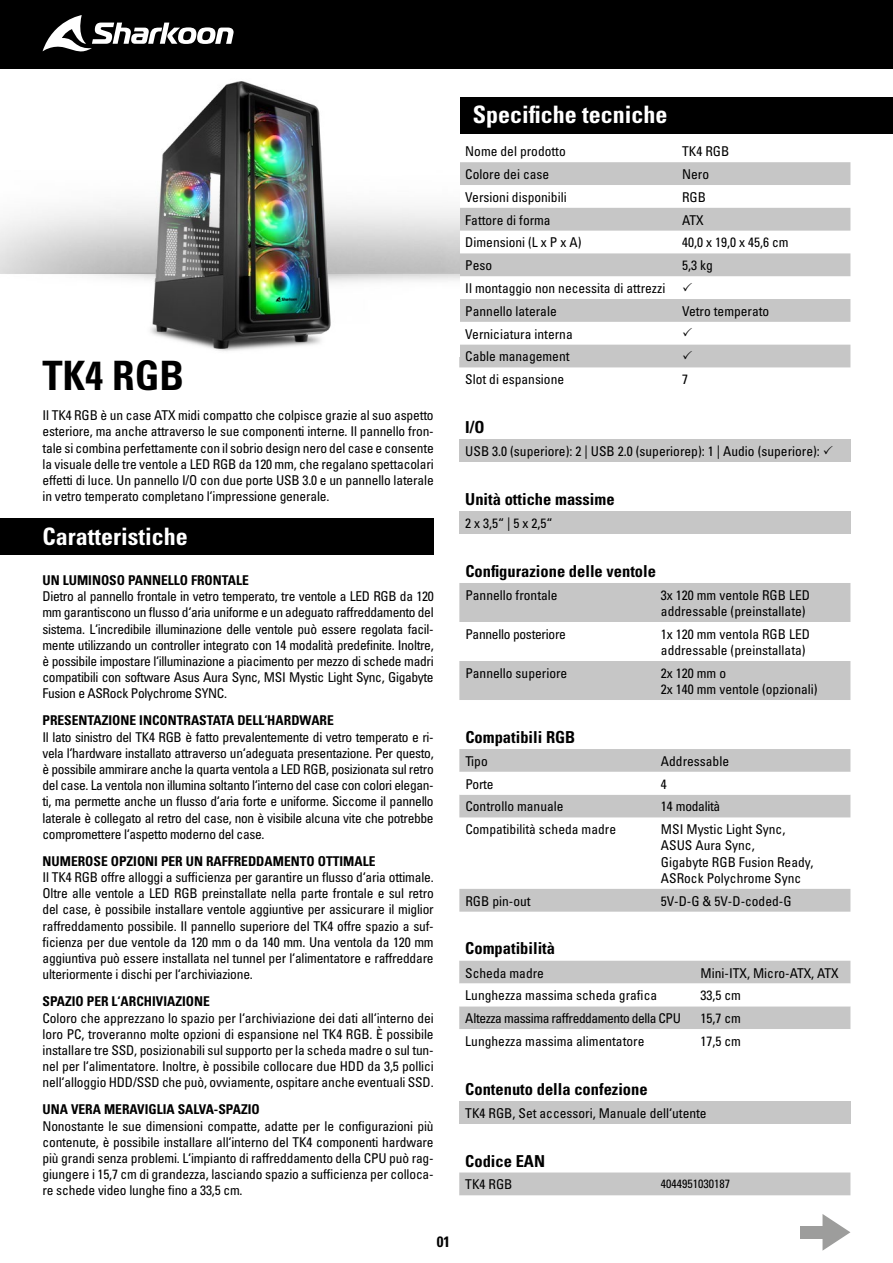
<style>
.page{position:relative;width:893px;height:1263px;background:#fff}
.page>*{position:absolute;margin:0;border:0;box-sizing:border-box;transform-origin:0 0}
.t1{font:40.5px "Univers LTCYR 67 Bold Cond";color:#000}
.t2{font:24px "Univers LTCYR 67 Bold Cond";color:#fff}
.t3{font:16.5px "Univers LTCYR 67 Bold Cond";color:#000}
.t4{font:15px "Univers LTCYR 67 Bold Cond";color:#000}
.t5{font:condensed 13.5px/16.2px "Univers LTCYR 57";color:#000}
.t6{font:13.5px "Univers LTCYR 67 Bold Cond";color:#000}
.t7{font:condensed 13.5px "Univers LTCYR 57";letter-spacing:-.035em;color:#000}
.t8{font:condensed 13.5px "Univers LTCYR 57";letter-spacing:-.02em;color:#000}
.t9{font:condensed 12px "Univers LTCYR 57";color:#000}
</style>
<div class="page">
<div style="left:0;top:0;width:893px;height:69px;background:#000"></div>
<svg style="left:43px;top:15px;width:191px;height:37px"></svg>
<div style="left:0;top:518px;width:434px;height:37px;background:#000"></div>
<div style="left:459px;top:583px;width:391px;height:117px;background:#c6c6c6"></div>
<svg style="left:459px;top:622px;width:391px;height:39px"></svg>
<div style="left:459px;top:439px;width:391px;height:23px;background:#c6c6c6"></div>
<div style="left:459px;top:511px;width:391px;height:23px;background:#c6c6c6"></div>
<div style="left:459px;top:1101px;width:391px;height:23px;background:#c6c6c6"></div>
<div style="left:459px;top:97px;width:434px;height:37px;background:#000"></div>
<svg style="left:459px;top:162px;width:391px;height:205px;fill:#c6c6c6"></svg>
<svg style="left:822px;top:1214px;width:28px;height:37px"></svg>
<div style="left:800px;top:1226px;width:25px;height:12px;background:#9d9d9c"></div>
<svg style="left:459px;top:749px;width:391px;height:163px"></svg>
<svg style="left:459px;top:772px;width:391px;height:23px"></svg>
<svg style="left:459px;top:961px;width:391px;height:68px"></svg>
<img style="left:0;top:81px;width:459px;height:270px">
<div style="left:459px;top:1172px;width:391px;height:23px;background:#c6c6c6"></div>
<svg style="left:683px;top:282px;width:9px;height:9px"></svg>
<svg style="left:683px;top:328px;width:9px;height:8px"></svg>
<svg style="left:683px;top:351px;width:9px;height:8px"></svg>
<h1 class="t1" style="left:43px;top:351px;width:143px">TK4 RGB</h1>
<p class="t5" style="left:43px;top:407px;width:393px;text-align:justify">Il TK4 RGB è un case ATX midi compatto che colpisce grazie al suo aspetto esteriore, ma anche attraverso le sue componenti interne. Il pannello fron&shy;tale si combina perfettamente con il sobrio design nero del case e consente la visuale delle tre ventole a LED RGB da 120 mm, che regalano spettacolari effetti di luce. Un pannello I/O con due porte USB 3.0 e un pannello laterale in vetro temperato completano l‘impressione generale.</p>
<h2 class="t2" style="left:43px;top:521px;width:147px">Caratteristiche</h2>
<p class="t6" style="left:43px;top:572px;width:208px">UN LUMINOSO PANNELLO FRONTALE</p>
<p class="t5" style="left:43px;top:588px;width:393px;text-align:justify">Dietro al pannello frontale in vetro temperato, tre ventole a LED RGB da 120 mm garantiscono un flusso d‘aria uniforme e un adeguato raffreddamento del sistema. L‘incredibile illuminazione delle ventole può essere regolata facil&shy;mente utilizzando un controller integrato con 14 modalità predefinite. Inoltre, è possibile impostare l‘illuminazione a piacimento per mezzo di schede madri compatibili con software Asus Aura Sync, MSI Mystic Light Sync, Gigabyte Fusion e ASRock Polychrome SYNC.</p>
<p class="t6" style="left:43px;top:712px;width:293px">PRESENTAZIONE INCONTRASTATA DELL‘HARDWARE</p>
<p class="t5" style="left:43px;top:728px;width:393px;text-align:justify">Il lato sinistro del TK4 RGB è fatto prevalentemente di vetro temperato e ri&shy;vela l‘hardware installato attraverso un‘adeguata presentazione. Per questo, è possibile ammirare anche la quarta ventola a LED RGB, posizionata sul retro del case. La ventola non illumina soltanto l‘interno del case con colori elegan&shy;ti, ma permette anche un flusso d‘aria forte e uniforme. Siccome il pannello laterale è collegato al retro del case, non è visibile alcuna vite che potrebbe compromettere l‘aspetto moderno del case.</p>
<p class="t6" style="left:43px;top:853px;width:335px">NUMEROSE OPZIONI PER UN RAFFREDDAMENTO OTTIMALE</p>
<p class="t5" style="left:43px;top:869px;width:393px;text-align:justify">Il TK4 RGB offre alloggi a sufficienza per garantire un flusso d‘aria ottimale.<br>Oltre alle ventole a LED RGB preinstallate nella parte frontale e sul retro del case, è possibile installare ventole aggiuntive per assicurare il miglior raffreddamento possibile. Il pannello superiore del TK4 offre spazio a suf&shy;ficienza per due ventole da 120 mm o da 140 mm. Una ventola da 120 mm aggiuntiva può essere installata nel tunnel per l‘alimentatore e raffreddare ulteriormente i dischi per l‘archiviazione.</p>
<p class="t6" style="left:43px;top:993px;width:169px">SPAZIO PER L‘ARCHIVIAZIONE</p>
<p class="t5" style="left:43px;top:1009px;width:393px;text-align:justify">Coloro che apprezzano lo spazio per l‘archiviazione dei dati all‘interno dei loro PC, troveranno molte opzioni di espansione nel TK4 RGB. È possibile installare tre SSD, posizionabili sul supporto per la scheda madre o sul tun&shy;nel per l‘alimentatore. Inoltre, è possibile collocare due HDD da 3,5 pollici nell‘alloggio HDD/SSD che può, ovviamente, ospitare anche eventuali SSD.</p>
<p class="t6" style="left:43px;top:1101px;width:219px">UNA VERA MERAVIGLIA SALVA-SPAZIO</p>
<p class="t5" style="left:43px;top:1117px;width:393px;text-align:justify">Nonostante le sue dimensioni compatte, adatte per le configurazioni più contenute, è possibile installare all‘interno del TK4 componenti hardware più grandi senza problemi. L‘impianto di raffreddamento della CPU può rag&shy;giungere i 15,7 cm di grandezza, lasciando spazio a sufficienza per colloca&shy;re schede video lunghe fino a 33,5 cm.</p>
<p class="t4" style="left:437px;top:1232px;width:15px">01</p>
<h2 class="t2" style="left:473px;top:100px;width:196px">Specifiche tecniche</h2>
<p class="t5" style="left:465px;top:143px;width:102px">Nome del prodotto</p>
<p class="t5" style="left:682px;top:143px;width:49px">TK4 RGB</p>
<p class="t5" style="left:465px;top:166px;width:85px">Colore dei case</p>
<p class="t5" style="left:682px;top:166px;width:28px">Nero</p>
<p class="t5" style="left:465px;top:189px;width:103px">Versioni disponibili</p>
<p class="t5" style="left:682px;top:189px;width:26px">RGB</p>
<p class="t5" style="left:465px;top:211px;width:87px">Fattore di forma</p>
<p class="t5" style="left:682px;top:211px;width:23px">ATX</p>
<p class="t5" style="left:465px;top:234px;width:118px">Dimensioni (L x P x A)</p>
<p class="t5" style="left:682px;top:234px;width:108px">40,0 x 19,0 x 45,6 cm</p>
<p class="t5" style="left:465px;top:257px;width:28px">Peso</p>
<p class="t5" style="left:682px;top:257px;width:32px">5,3 kg</p>
<p class="t5" style="left:465px;top:276px;width:202px;line-height:22.8px">Il montaggio non necessita di attrezzi<br>Pannello laterale</p>
<p class="t5" style="left:682px;top:303px;width:89px">Vetro temperato</p>
<p class="t5" style="left:465px;top:322px;width:109px;line-height:22.8px">Verniciatura interna<br>Cable management<br>Slot di espansione</p>
<p class="t5" style="left:682px;top:371px;width:7px">7</p>
<p class="t3" style="left:465px;top:417px;width:21px">I/O</p>
<p class="t5" style="left:465px;top:443px;width:356px">USB 3.0 (superiore): 2 | USB 2.0 (superiorep): 1 | Audio (superiore):</p>
<p class="t3" style="left:465px;top:489px;width:151px">Unità ottiche massime</p>
<p class="t5" style="left:465px;top:515px;width:89px">2 x 3,5“ | 5 x 2,5“</p>
<p class="t3" style="left:465px;top:561px;width:192px">Configurazione delle ventole</p>
<p class="t5" style="left:465px;top:586px;width:94px">Pannello frontale</p>
<p class="t5" style="left:661px;top:586px;width:151px">3x 120 mm ventole RGB LED addressable (preinstallate)</p>
<p class="t8" style="left:465px;top:625px;width:102px">Pannello posteriore</p>
<p class="t5" style="left:661px;top:625px;width:151px">1x 120 mm ventola RGB LED addressable (preinstallata)</p>
<p class="t5" style="left:465px;top:664px;width:103px">Pannello superiore</p>
<p class="t5" style="left:661px;top:664px;width:158px">2x 120 mm o<br>2x 140 mm ventole (opzionali)</p>
<p class="t3" style="left:465px;top:727px;width:112px">Compatibili RGB</p>
<p class="t5" style="left:465px;top:753px;width:24px">Tipo</p>
<p class="t5" style="left:661px;top:753px;width:70px">Addressable</p>
<p class="t5" style="left:465px;top:775px;width:30px">Porte</p>
<p class="t5" style="left:661px;top:775px;width:7px">4</p>
<p class="t5" style="left:465px;top:798px;width:100px">Controllo manuale</p>
<p class="t8" style="left:661px;top:798px;width:61px">14 modalità</p>
<p class="t5" style="left:465px;top:821px;width:152px">Compatibilità scheda madre</p>
<p class="t5" style="left:661px;top:821px;width:154px">MSI Mystic Light Sync,<br>ASUS Aura Sync,<br>Gigabyte RGB Fusion Ready,<br>ASRock Polychrome Sync</p>
<p class="t5" style="left:465px;top:892px;width:67px">RGB pin-out</p>
<p class="t5" style="left:661px;top:892px;width:132px">5V-D-G &amp; 5V-D-coded-G</p>
<p class="t3" style="left:465px;top:938px;width:91px">Compatibilità</p>
<p class="t5" style="left:465px;top:964px;width:80px">Scheda madre</p>
<p class="t5" style="left:700px;top:964px;width:140px">Mini-ITX, Micro-ATX, ATX</p>
<p class="t5" style="left:465px;top:987px;width:193px">Lunghezza massima scheda grafica</p>
<p class="t5" style="left:700px;top:987px;width:42px">33,5 cm</p>
<p class="t7" style="left:465px;top:1010px;width:217px">Altezza massima raffreddamento della CPU</p>
<p class="t5" style="left:700px;top:1010px;width:42px">15,7 cm</p>
<p class="t5" style="left:465px;top:1033px;width:181px">Lunghezza massima alimentatore</p>
<p class="t5" style="left:700px;top:1033px;width:42px">17,5 cm</p>
<p class="t3" style="left:465px;top:1079px;width:184px">Contenuto della confezione</p>
<p class="t5" style="left:465px;top:1104px;width:243px">TK4 RGB, Set accessori, Manuale dell‘utente</p>
<p class="t3" style="left:465px;top:1150px;width:81px">Codice EAN</p>
<p class="t5" style="left:465px;top:1176px;width:49px">TK4 RGB</p>
<p class="t9" style="left:661px;top:1176px;width:71px">4044951030187</p>
</div>
